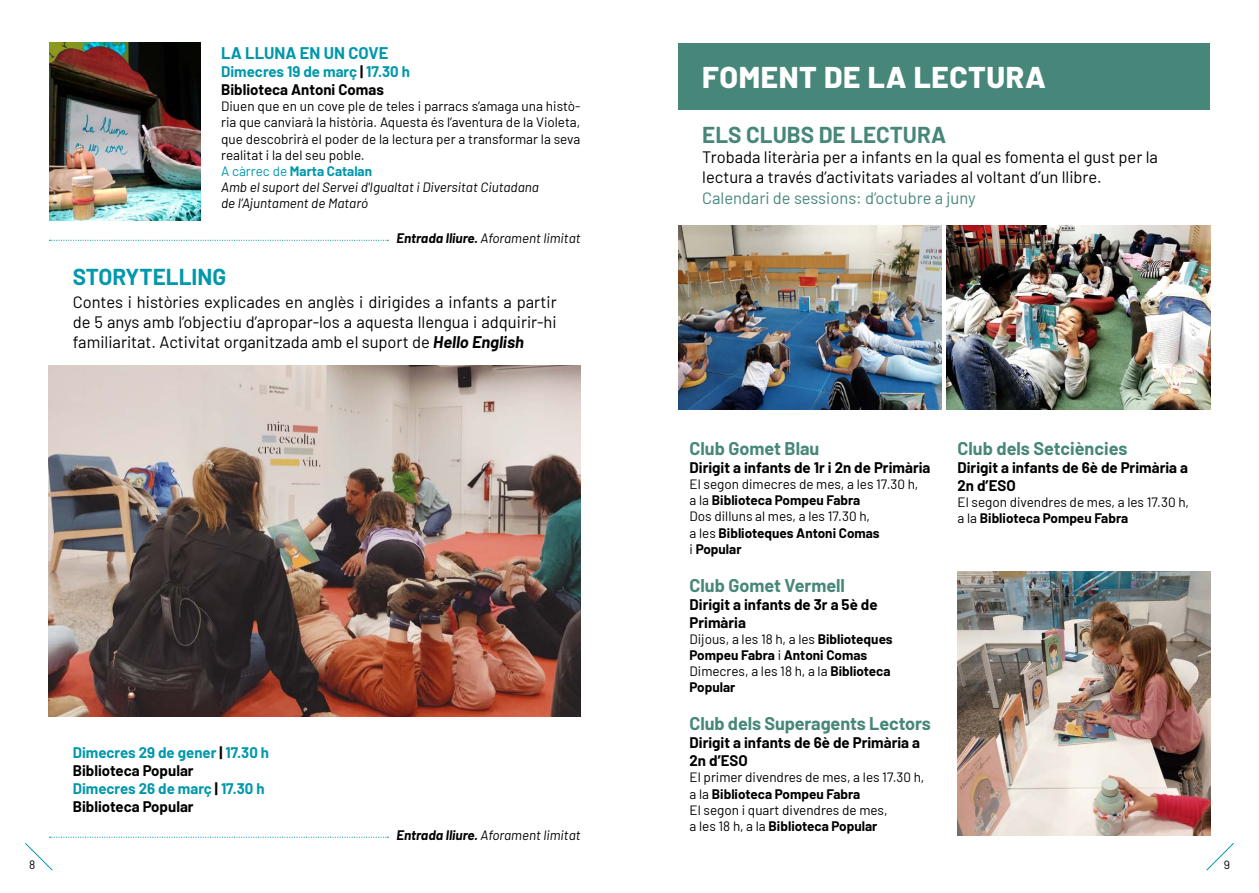
<style>
.page{position:relative;width:1259px;height:893px;background:#fff}
.page>*{position:absolute;margin:0;border:0;box-sizing:border-box;transform-origin:0 0}
.t1{font:800 30px "Barlow";letter-spacing:.02em;color:#fff}
.t2{font:700 22.5px "Barlow";color:#47877a}
.t3{font:700 22.5px "Barlow";color:#0098ab}
.t4{font:700 18px "Barlow";letter-spacing:-.005em;color:#47877a}
.t5{font:16.5px/19.8px "Barlow";color:#000;text-align:justify}
.t6{font:16.5px "Barlow";color:#47877a}
.t7{font:700 16.5px "Barlow";color:#0098ab}
.t8{font:700 15px/18px "Barlow";color:#000}
.t9{font:700 15px/18px "Barlow";color:#0098ab}
.t10{font:13.5px/16.2px "Barlow";color:#000}
.t11{font:700 13.5px/16.2px "Barlow";color:#000}
.t12{font:italic 13.5px "Barlow";color:#000}
.t13{font:12px "Barlow";color:#000}
.s1{color:#000}
.s2{color:#0098ab}
.s3{font-weight:700;color:#0098ab}
.s4{font-style:italic}
.s5{font-weight:700}
.s6{font-weight:700;font-style:italic}
.s7{font-weight:400}
</style>
<div class="page">
<svg style="left:1206px;top:843px;width:28px;height:28px"></svg>
<svg style="left:25px;top:837px;width:363px;height:34px"></svg>
<img style="left:49px;top:366px;width:531px;height:350px">
<svg style="left:50px;top:240px;width:338px;height:1px"></svg>
<img style="left:49px;top:43px;width:152px;height:177px">
<div style="left:678px;top:43px;width:532px;height:66px;background:#47877a"></div>
<img style="left:678px;top:226px;width:263px;height:184px">
<img style="left:946px;top:226px;width:264px;height:184px">
<img style="left:957px;top:571px;width:253px;height:264px">
<p class="t7" style="left:221px;top:41px;width:169px">LA LLUNA EN UN COVE</p>
<p class="t9" style="left:221px;top:61px;width:190px">Dimecres 19 de març <span class="s1">|</span> 17.30 h<br><span class="s1">Biblioteca Antoni Comas</span></p>
<p class="t10" style="left:221px;top:97px;width:361px">Diuen que en un cove ple de teles i parracs s’amaga una histò&shy;ria que canviarà la història. Aquesta és l’aventura de la Violeta, que descobrirà el poder de la lectura per a transformar la seva realitat i la del seu poble.<br><span class="s2">A càrrec de</span> <span class="s3">Marta Catalan<br></span><span class="s4">Amb el suport del Servei d'Igualtat i Diversitat Ciutadana<br>de l’Ajuntament de Mataró</span></p>
<p class="t12" style="left:396px;top:228px;width:186px"><span class="s5">Entrada lliure.</span> Aforament limitat</p>
<h2 class="t3" style="left:73px;top:261px;width:155px">STORYTELLING</h2>
<p class="t5" style="left:73px;top:291px;width:485px">Contes i històries explicades en anglès i dirigides a infants a partir de 5 anys amb l’objectiu d’apropar-los a aquesta llengua i adquirir-hi familiaritat. Activitat organitzada amb el suport de <span class="s6">Hello English</span></p>
<p class="t9" style="left:73px;top:743px;width:198px">Dimecres 29 de gener <span class="s1">|</span> 17.30 h<br><span class="s1">Biblioteca Popular<br></span>Dimecres 26 de març <span class="s1">|</span> 17.30 h<br><span class="s1">Biblioteca Popular</span></p>
<p class="t12" style="left:396px;top:825px;width:186px"><span class="s5">Entrada lliure.</span> Aforament limitat</p>
<h1 class="t1" style="left:702px;top:55px;width:345px">FOMENT DE LA LECTURA</h1>
<h2 class="t2" style="left:702px;top:118px;width:246px">ELS CLUBS DE LECTURA</h2>
<p class="t5" style="left:702px;top:146px;width:457px;line-height:20.2px">Trobada literària per a infants en la qual es fomenta el gust per la lectura a través d’activitats variades al voltant d’un llibre.</p>
<p class="t6" style="left:702px;top:186px;width:275px">Calendari de sessions: d’octubre a juny</p>
<h3 class="t4" style="left:689px;top:435px;width:131px">Club Gomet Blau</h3>
<p class="t8" style="left:689px;top:457px;width:242px">Dirigit a infants de 1r i 2n de Primària</p>
<p class="t10" style="left:689px;top:475px;width:230px">El segon dimecres de mes, a les 17.30 h, a la <span class="s5">Biblioteca Pompeu Fabra<br></span>Dos dilluns al mes, a les 17.30 h,<br>a les <span class="s5">Biblioteques Antoni Comas<br></span>i <span class="s5">Popular</span></p>
<h3 class="t4" style="left:689px;top:572px;width:157px">Club Gomet Vermell</h3>
<p class="t8" style="left:689px;top:594px;width:189px">Dirigit a infants de 3r a 5è de<br>Primària</p>
<p class="t11" style="left:689px;top:630px;width:205px"><span class="s7">Dijous, a les 18 h, a les</span> Biblioteques<br>Pompeu Fabra <span class="s7">i</span> Antoni Comas<br><span class="s7">Dimecres, a les 18 h, a la</span> Biblioteca<br>Popular</p>
<h3 class="t4" style="left:689px;top:710px;width:243px">Club dels Superagents Lectors</h3>
<p class="t8" style="left:689px;top:733px;width:232px">Dirigit a infants de 6è de Primària a<br>2n d’ESO</p>
<p class="t10" style="left:689px;top:768px;width:236px">El primer divendres de mes, a les 17.30 h, a la <span class="s5">Biblioteca Pompeu Fabra<br></span>El segon i quart divendres de mes,<br>a les 18 h, a la <span class="s5">Biblioteca Popular</span></p>
<h3 class="t4" style="left:957px;top:435px;width:171px">Club dels Setciències</h3>
<p class="t8" style="left:957px;top:457px;width:232px">Dirigit a infants de 6è de Primària a<br>2n d’ESO</p>
<p class="t10" style="left:957px;top:493px;width:233px">El segon divendres de mes, a les 17.30 h, a la <span class="s5">Biblioteca Pompeu Fabra</span></p>
<p class="t13" style="left:29px;top:856px;width:8px">8</p>
<p class="t13" style="left:1223px;top:856px;width:8px">9</p>
</div>
